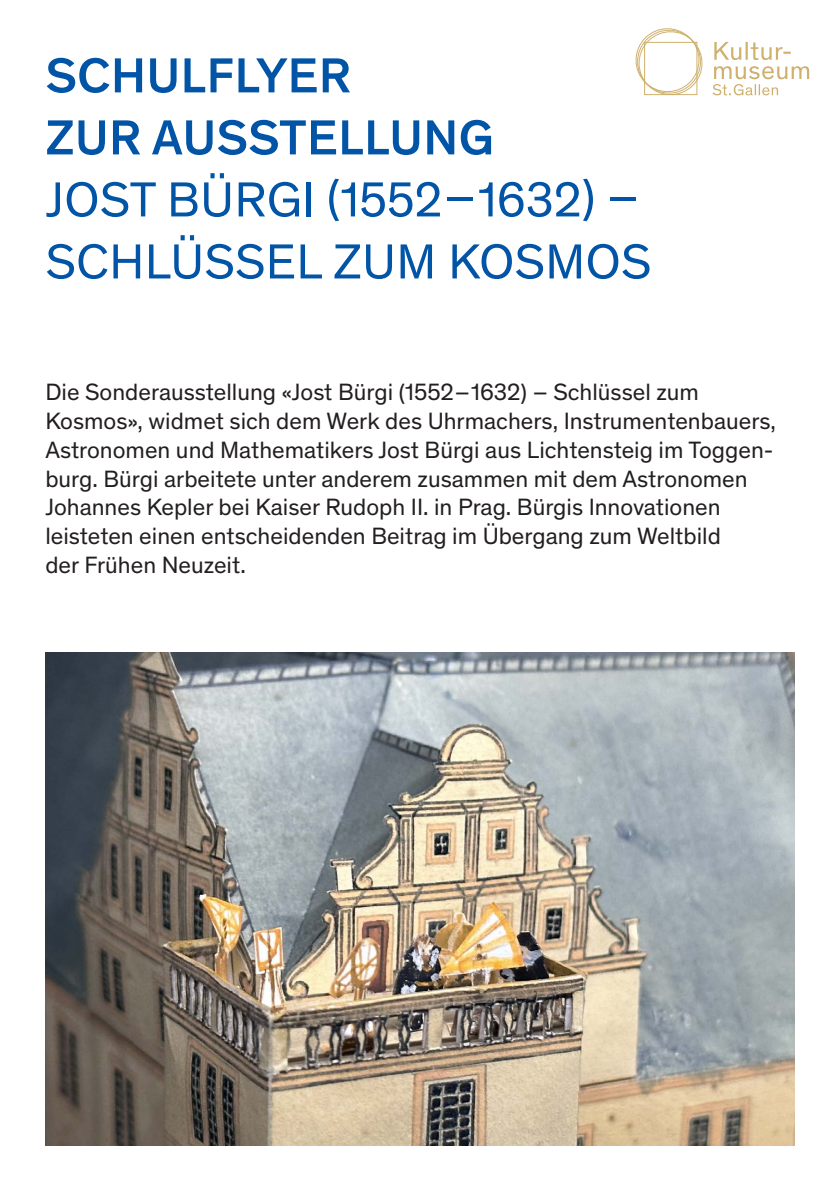
<style>
.page{position:relative;width:840px;height:1191px;background:#fff}
.page>*{position:absolute;margin:0;border:0;box-sizing:border-box;transform-origin:0 0}
.t1{font:50px/62px "Theinhardt";letter-spacing:.01em;color:#0154a6}
.t2{font:500 50px/62px "Theinhardt";letter-spacing:.01em;color:#0154a6}
.t3{font:24px/28.8px "Theinhardt";color:#231f20}
</style>
<div class="page">
<img style="left:45px;top:652px;width:749px;height:493px">
<svg style="left:712px;top:66px;width:96px;height:29px"></svg>
<svg style="left:714px;top:42px;width:76px;height:18px"></svg>
<svg style="left:635px;top:28px;width:68px;height:68px"></svg>
<h1 class="t2" style="left:46px;top:41px;width:449px">SCHULFLYER<br>ZUR AUSSTELLUNG</h1>
<h1 class="t1" style="left:46px;top:166px;width:606px">JOST BÜRGI (1552 – 1632) –<br>SCHLÜSSEL ZUM KOSMOS</h1>
<p class="t3" style="left:45px;top:376px;width:731px">Die Sonderausstellung «Jost Bürgi (1552 – 1632) – Schlüssel zum Kosmos», widmet sich dem Werk des Uhrmachers, Instrumentenbauers, Astronomen und Mathematikers Jost Bürgi aus Lichtensteig im Toggen&shy;burg. Bürgi arbeitete unter anderem zusammen mit dem Astronomen Johannes Kepler bei Kaiser Rudoph II. in Prag. Bürgis Innovationen leisteten einen entscheidenden Beitrag im Übergang zum Weltbild<br>der Frühen Neuzeit.</p>
</div>
